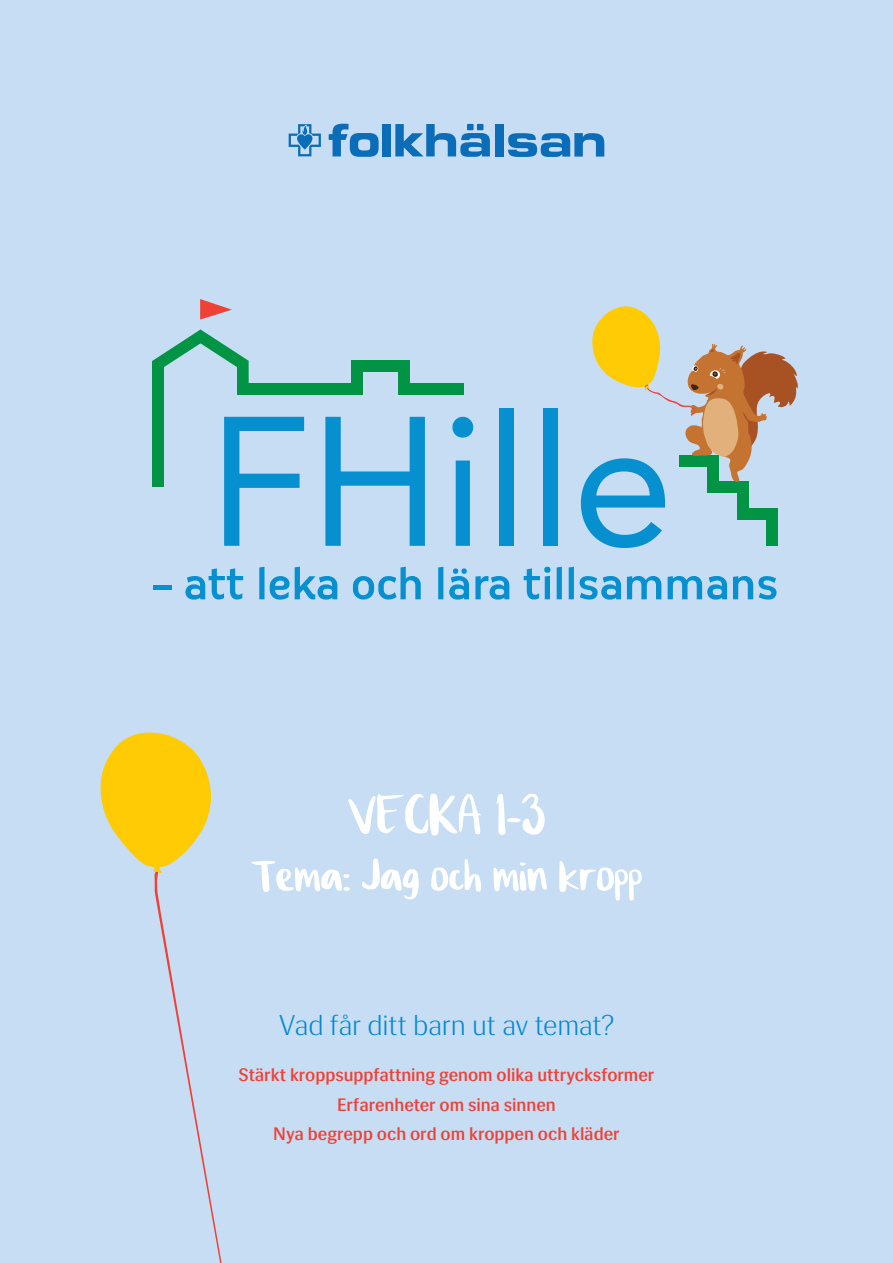
<style>
.page{position:relative;width:893px;height:1263px;background:#c7ddf3}
.page>*{position:absolute;margin:0;border:0;box-sizing:border-box;transform-origin:0 0}
.t1{font:70.95px "Cilla F Hscript";color:#fff}
.t2{font:55.95px "Cilla F Hscript";color:#fff}
.t3{font:300 28.5px "Siri";letter-spacing:-.01em;color:#0089cf}
.t4{font:500 18px/29.5px "Siri";letter-spacing:-.005em;color:#ef4136;text-align:center}
</style>
<div class="page">
<svg style="left:289px;top:124px;width:32px;height:32px"></svg>
<svg style="left:329px;top:124px;width:50px;height:33px"></svg>
<div style="left:383px;top:124px;width:8px;height:32px;background:#0b6db7"></div>
<div style="left:495px;top:124px;width:8px;height:33px;background:#0b6db7"></div>
<svg style="left:508px;top:133px;width:96px;height:24px"></svg>
<svg style="left:395px;top:124px;width:95px;height:33px"></svg>
<svg style="left:100px;top:732px;width:122px;height:531px"></svg>
<svg style="left:200px;top:299px;width:32px;height:21px"></svg>
<svg style="left:224px;top:417px;width:80px;height:129px"></svg>
<svg style="left:325px;top:417px;width:100px;height:129px"></svg>
<svg style="left:452px;top:417px;width:21px;height:129px"></svg>
<div style="left:499px;top:408px;width:15px;height:138px;background:#0690d0"></div>
<div style="left:543px;top:408px;width:15px;height:138px;background:#0690d0"></div>
<div style="left:237px;top:383px;width:126px;height:12px;background:#009444"></div>
<div style="left:398px;top:383px;width:66px;height:12px;background:#009444"></div>
<div style="left:351px;top:360px;width:59px;height:12px;background:#009444"></div>
<div style="left:398px;top:360px;width:12px;height:35px;background:#009444"></div>
<div style="left:351px;top:360px;width:12px;height:35px;background:#009444"></div>
<svg style="left:152px;top:329px;width:97px;height:54px"></svg>
<hr style="left:153px;top:586px;width:19px;height:4px;background:#0690d0">
<svg style="left:185px;top:568px;width:58px;height:32px"></svg>
<svg style="left:259px;top:567px;width:5px;height:32px"></svg>
<svg style="left:270px;top:567px;width:67px;height:33px"></svg>
<svg style="left:353px;top:567px;width:68px;height:32px"></svg>
<svg style="left:438px;top:567px;width:5px;height:32px"></svg>
<svg style="left:449px;top:568px;width:20px;height:32px"></svg>
<svg style="left:475px;top:576px;width:34px;height:24px"></svg>
<svg style="left:524px;top:567px;width:26px;height:32px"></svg>
<svg style="left:557px;top:567px;width:5px;height:32px"></svg>
<svg style="left:569px;top:567px;width:5px;height:32px"></svg>
<svg style="left:580px;top:576px;width:41px;height:24px"></svg>
<svg style="left:627px;top:576px;width:34px;height:23px"></svg>
<svg style="left:668px;top:576px;width:59px;height:24px"></svg>
<svg style="left:733px;top:576px;width:43px;height:24px"></svg>
<div style="left:152px;top:361px;width:12px;height:126px;background:#009444"></div>
<svg style="left:581px;top:306px;width:217px;height:242px"></svg>
<h1 class="t1" style="left:348px;top:775px;width:199px">VECKA 1-3</h1>
<h2 class="t2" style="left:251px;top:844px;width:393px">Tema: Jag och min kropp</h2>
<h3 class="t3" style="left:279px;top:1009px;width:337px">Vad får ditt barn ut av temat?</h3>
<p class="t4" style="left:239px;top:1060px;width:417px">Stärkt kroppsuppfattning genom olika uttrycksformer<br>Erfarenheter om sina sinnen<br>Nya begrepp och ord om kroppen och kläder</p>
</div>
